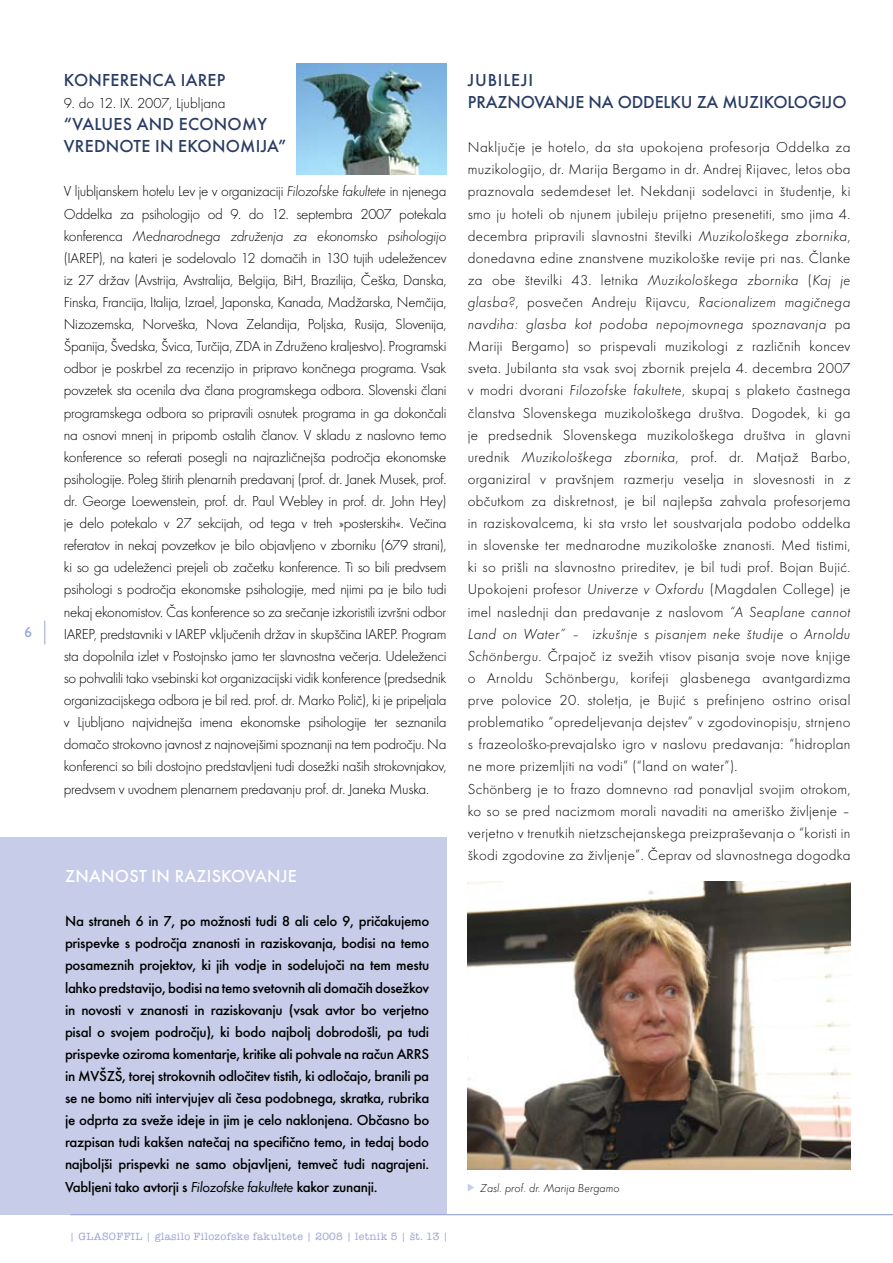
<style>
.page{position:relative;width:893px;height:1263px;background:#fff}
.page>*{position:absolute;margin:0;border:0;box-sizing:border-box;transform-origin:0 0}
.t1{font:500 18px "Futura TEE";letter-spacing:.015em;color:#2a3c65}
.t2{font:500 18px "Futura TEE";letter-spacing:-.005em;color:#2a3c65}
.t3{font:500 18px "Futura TEE";letter-spacing:.015em;color:#fff}
.t4{font:500 18px/22px "Futura TEE";letter-spacing:.045em;color:#2a3c65}
.t5{font:15px/22px "Futura TEE Ligh";letter-spacing:.02em;color:#000;text-align:justify}
.t6{font:500 15px/22px "Futura TEE";letter-spacing:-.02em;color:#000}
.t7{font:15px/22px "Futura TEE Ligh Obli";letter-spacing:.02em;color:#000;text-align:justify}
.t8{font:15px/22px "Futura TEE Ligh";letter-spacing:-.02em;color:#000}
.t9{font:15px "Futura TEE Ligh Obli";letter-spacing:-.02em;color:#000}
.t10{font:15px "Futura TEE Ligh";color:#000}
.t11{font:15px "Gill Sans Roman";color:#98a5d4}
.t12{font:12px "Futura TEE Ligh Obli";color:#000}
.t13{font:500 10.8px "American Typ Itc DEE";letter-spacing:.035em;color:#98a5d4}
.s1{font-family:"Futura TEE Ligh Obli"}
.s2{font-family:"Futura TEE Ligh"}
.s3{font-family:"Futura TEE Book Obli";font-weight:400}
</style>
<div class="page">
<div style="left:0;top:838px;width:446px;height:377px;background:#c7cde8"></div>
<hr style="left:70px;top:1214px;width:823px;height:1px;background:#98a5d4">
<svg style="left:44px;top:621px;width:1px;height:23px"></svg>
<img style="left:468px;top:882px;width:382px;height:287px">
<svg style="left:468px;top:1184px;width:6px;height:7px"></svg>
<img style="left:297px;top:64px;width:149px;height:110px">
<p class="t11" style="left:24px;top:623px;width:9px">6</p>
<p class="t1" style="left:64px;top:69px;width:23px">Konf</p>
<p class="t1" style="left:111px;top:69px;width:80px">erenca IAREP</p>
<p class="t10" style="left:64px;top:95px;width:163px">9. do 12. IX. 2007, Ljubljana</p>
<p class="t1" style="left:64px;top:114px;width:20px">“VALUES</p>
<p class="t1" style="left:137px;top:114px;width:132px">AND ECONOMY</p>
<p class="t1" style="left:64px;top:136px;width:12px">VRED</p>
<p class="t1" style="left:106px;top:136px;width:182px">NOTE I N EKONOMIJA”</p>
<p class="t8" style="left:64px;top:181px;width:384px">V ljubljanskem hotelu Lev je v organizaciji <span class="s1">Filozofske fakultete</span> in njenega<br>Oddelka za psihologijo od 9. do 12. septembra 2007 potekala</p>
<p class="t9" style="left:64px;top:227px;width:384px"><span class="s2">konferenca</span> Mednarodnega združenja za ekonomsko psihologijo</p>
<p class="t5" style="left:64px;top:247px;width:384px">(IAREP), na kateri je sodelovalo 12 domačih in 130 tujih udeležencev iz 27 držav (Avstrija, Avstralija, Belgija, BiH, Brazilija, Češka, Danska, Finska, Francija, Italija, Izrael, Japonska, Kanada, Madžarska, Nemčija, Nizozemska, Norveška, Nova Zelandija, Poljska, Rusija, Slovenija, Španija, Švedska, Švica, Turčija, ZDA in Združeno kraljestvo). Programski odbor je poskrbel za recenzijo in pripravo končnega programa. Vsak povzetek sta ocenila dva člana programskega odbora. Slovenski člani programskega odbora so pripravili osnutek programa in ga dokončali na osnovi mnenj in pripomb ostalih članov. V skladu z naslovno temo konference so referati posegli na najrazličnejša področja ekonomske psihologije. Poleg štirih plenarnih predavanj (prof. dr. Janek Musek, prof. dr. George Loewenstein, prof. dr. Paul Webley in prof. dr. John Hey) je delo potekalo v 27 sekcijah, od tega v treh »posterskih«. Večina referatov in nekaj povzetkov je bilo objavljeno v zborniku (679 strani), ki so ga udeleženci prejeli ob začetku konference. Ti so bili predvsem psihologi s področja ekonomske psihologije, med njimi pa je bilo tudi nekaj ekonomistov. Čas konference so za srečanje izkoristili izvršni odbor IAREP, predstavniki v IAREP vključenih držav in skupščina IAREP. Program sta dopolnila izlet v Postojnsko jamo ter slavnostna večerja. Udeleženci so pohvalili tako vsebinski kot organizacijski vidik konference (predsednik organizacijskega odbora je bil red. prof. dr. Marko Polič), ki je pripeljala v Ljubljano najvidnejša imena ekonomske psihologije ter seznanila domačo strokovno javnost z najnovejšimi spoznanji na tem področju. Na konferenci so bili dostojno predstavljeni tudi dosežki naših strokovnjakov, predvsem v uvodnem plenarnem predavanju prof. dr. Janeka Muska.</p>
<p class="t3" style="left:65px;top:865px;width:233px">Znanost in raziskovanje</p>
<p class="t6" style="left:65px;top:910px;width:366px">Na straneh 6 in 7, po možnosti tudi 8 ali celo 9, pričakujemo prispevke s področja znanosti in raziskovanja, bodisi na temo posameznih projektov, ki jih vodje in sodelujoči na tem mestu lahko predstavijo, bodisi na temo svetovnih ali domačih dosežkov in novosti v znanosti in raziskovanju (vsak avtor bo verjetno pisal o svojem področju), ki bodo najbolj dobrodošli, pa tudi prispevke oziroma komentarje, kritike ali pohvale na račun ARRS<br>in MVŠZŠ, torej strokovnih odločitev tistih, ki odločajo, branili pa se ne bomo niti intervjujev ali česa podobnega, skratka, rubrika je odprta za sveže ideje in jim je celo naklonjena. Občasno bo razpisan tudi kakšen natečaj na specifično temo, in tedaj bodo najboljši prispevki ne samo objavljeni, temveč tudi nagrajeni.<br>Vabljeni tako avtorji s <span class="s3">Filozofske fakultete</span> kakor zunanji.</p>
<p class="t13" style="left:70px;top:1230px;width:380px">| GLASOFFIL | glasilo Filozofske fakultete | 2008 | letnik 5 | št. 13 |</p>
<p class="t4" style="left:468px;top:69px;width:67px">Jubileji<br>Prazno</p>
<p class="t2" style="left:534px;top:91px;width:309px">vanje na Oddelku za muzikologijo</p>
<p class="t5" style="left:468px;top:136px;width:384px">Naključje je hotelo, da sta upokojena profesorja Oddelka za muzikologijo, dr. Marija Bergamo in dr. Andrej Rijavec, letos oba praznovala sedemdeset let. Nekdanji sodelavci in študentje, ki smo ju hoteli ob njunem jubileju prijetno presenetiti, smo jima 4. decembra pripravili slavnostni številki <span class="s1">Muzikološkega zbornika</span>, donedavna edine znanstvene muzikološke revije pri nas. Članke</p>
<p class="t7" style="left:468px;top:269px;width:384px"><span class="s2">za obe številki 43. letnika</span> Muzikološkega zbornika <span class="s2">(</span>Kaj je glasba?<span class="s2">, posvečen Andreju Rijavcu,</span> Racionalizem magičnega navdiha: glasba kot podoba nepojmovnega spoznavanja <span class="s2">pa</span></p>
<p class="t5" style="left:468px;top:335px;width:384px">Mariji Bergamo) so prispevali muzikologi z različnih koncev sveta. Jubilanta sta vsak svoj zbornik prejela 4. decembra 2007 v modri dvorani <span class="s1">Filozofske fakultete</span>, skupaj s plaketo častnega članstva Slovenskega muzikološkega društva. Dogodek, ki ga je predsednik Slovenskega muzikološkega društva in glavni urednik <span class="s1">Muzikološkega zbornika</span>, prof. dr. Matjaž Barbo, organiziral v pravšnjem razmerju veselja in slovesnosti in z občutkom za diskretnost, je bil najlepša zahvala profesorjema in raziskovalcema, ki sta vrsto let soustvarjala podobo oddelka in slovenske ter mednarodne muzikološke znanosti. Med tistimi, ki so prišli na slavnostno prireditev, je bil tudi prof. Bojan Bujić.<br>Upokojeni profesor <span class="s1">Univerze v Oxfordu</span> (Magdalen College) je imel naslednji dan predavanje z naslovom <span class="s1">“A Seaplane cannot</span></p>
<p class="t7" style="left:468px;top:623px;width:384px">Land on Water” – izkušnje s pisanjem neke študije o Arnoldu</p>
<p class="t5" style="left:468px;top:645px;width:384px;text-align:left"><span class="s1">Schönbergu</span>. Črpajoč iz svežih vtisov pisanja svoje nove knjige o Arnoldu Schönbergu, korifeji glasbenega avantgardizma prve polovice 20. stoletja, je Bujić s prefinjeno ostrino orisal problematiko “opredeljevanja dejstev” v zgodovinopisju, strnjeno s frazeološko-prevajalsko igro v naslovu predavanja: “hidroplan ne more prizemljiti na vodi” (“land on water”).<br>Schönberg je to frazo domnevno rad ponavljal svojim otrokom, ko so se pred nacizmom morali navaditi na ameriško življenje – verjetno v trenutkih nietzschejanskega preizpraševanja o “koristi in škodi zgodovine za življenje”. Čeprav od slavnostnega dogodka</p>
<p class="t12" style="left:480px;top:1181px;width:141px">Zasl. prof. dr. Marija Bergamo</p>
</div>
